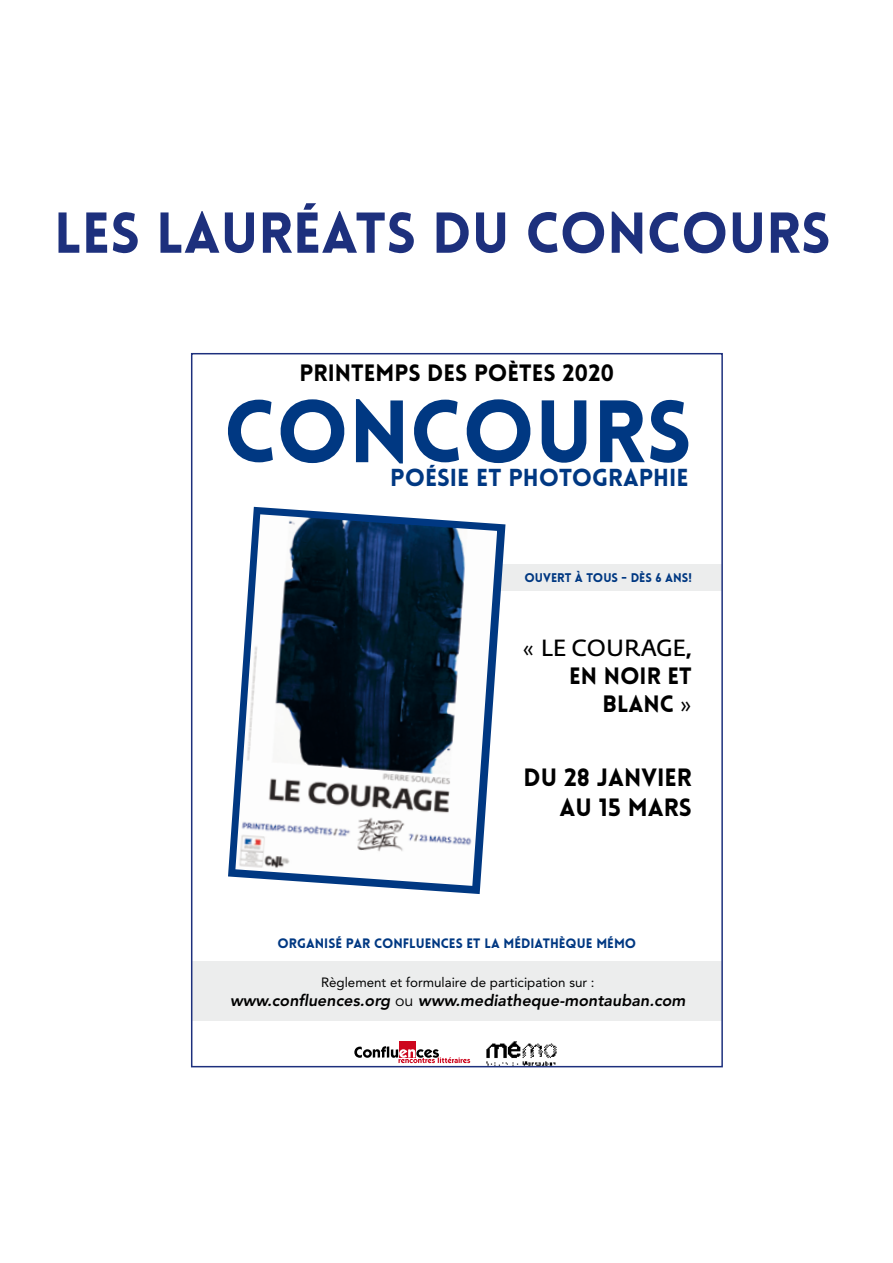
<style>
.page{position:relative;width:893px;height:1263px;background:#fff}
.page>*{position:absolute;margin:0;border:0;box-sizing:border-box;transform-origin:0 0}
.t1{font:900 86.4px "Lovelo";color:#003882}
.t2{font:900 56.4px "Lovelo";color:#1d307d}
.t3{font:900 24.45px/29.4px "Lovelo";color:#000;text-align:right}
.t4{font:900 24px "Lovelo";color:#003882}
.t5{font:900 23.1px/27.8px "Lovelo";color:#000;text-align:right}
.t6{font:italic 800 16.05px "Avenir LT Std";color:#000}
.t7{font:900 13.35px "Lovelo";color:#003882}
.t8{font:13.35px "Avenir LT Std";color:#000}
.t9{font:900 12.3px "Lovelo";color:#003882}
.s1{font-family:"Avenir LT Std";font-weight:400}
.s2{font-family:"Fedra Sans Std";font-weight:400}
.s3{font-weight:400;font-style:normal}
</style>
<div class="page">
<div style="left:470px;top:564px;width:252px;height:27px;background:#eceded"></div>
<div style="left:192px;top:961px;width:530px;height:60px;background:#eceded"></div>
<img style="left:486px;top:1041px;width:71px;height:23px">
<svg style="left:228px;top:507px;width:277px;height:387px"></svg>
<div style="left:399px;top:1042px;width:17px;height:16px;background:#cd071e"></div>
<svg style="left:354px;top:1046px;width:116px;height:17px"></svg>
<img style="left:235px;top:514px;width:262px;height:372px">
<p class="t2" style="left:54px;top:198px;width:778px">LES LAURÉATS DU CONCOURS</p>
<p class="t5" style="left:300px;top:359px;width:316px">PRINTEMPS DES POÈTES 2020</p>
<p class="t1" style="left:224px;top:378px;width:470px">CONCOURS</p>
<p class="t4" style="left:390px;top:462px;width:300px">POÉSIE ET PHOTOGRAPHIE</p>
<p class="t9" style="left:524px;top:570px;width:169px">OUVERT À TOUS - DÈS 6 ANS!</p>
<p class="t5" style="left:523px;top:635px;width:171px"><span class="s1">«</span> <span class="s2">LE COURAGE</span>,<br>EN NOIR ET<br>BLANC <span class="s1">»</span></p>
<p class="t3" style="left:524px;top:763px;width:170px">DU 28 JANVIER<br>AU 15 MARS</p>
<p class="t7" style="left:278px;top:934px;width:360px">ORGANISÉ PAR CONFLUENCES ET LA MÉDIATHÈQUE MÉMO</p>
<p class="t8" style="left:321px;top:975px;width:275px">Règlement et formulaire de participation sur :</p>
<p class="t6" style="left:230px;top:991px;width:457px">www.confluences.org <span class="s3">ou</span> www.mediatheque-montauban.com</p>
</div>
